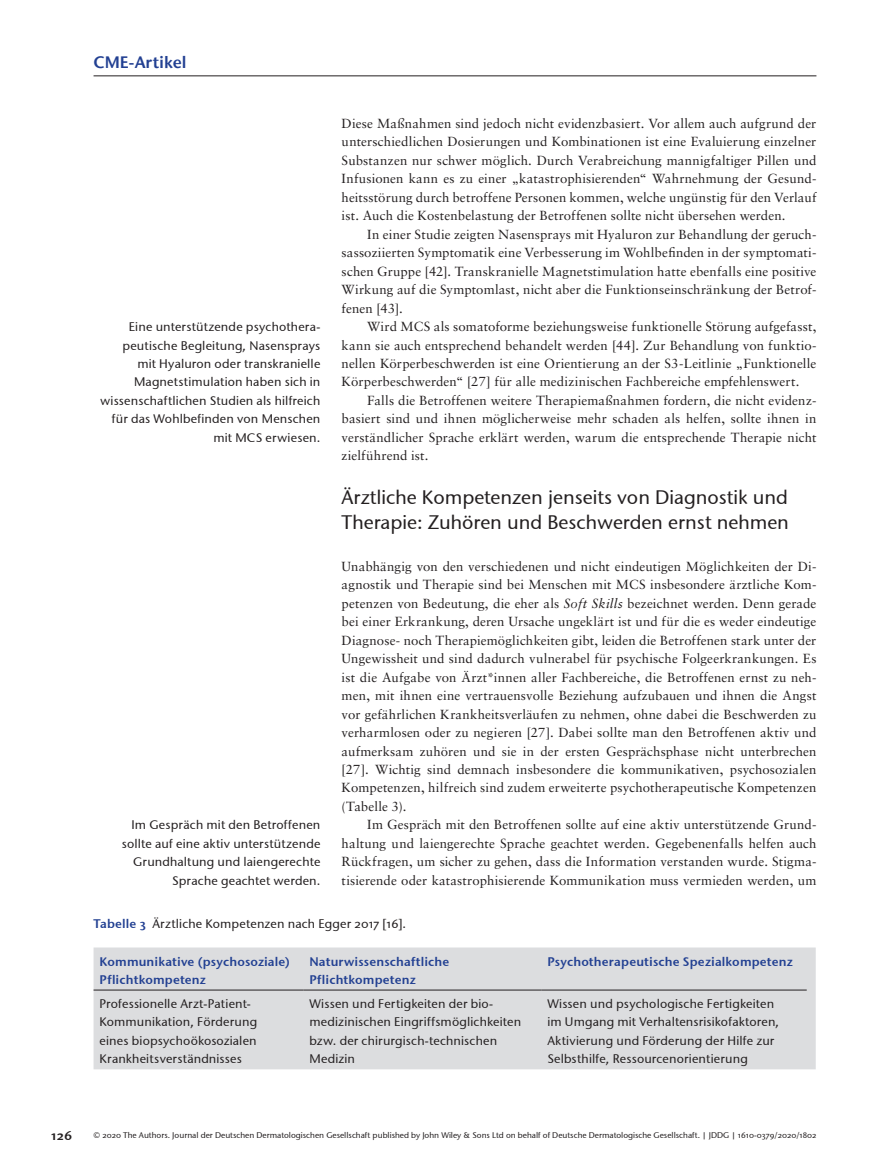
<style>
.page{position:relative;width:893px;height:1174px;background:#fff}
.page>*{position:absolute;margin:0;border:0;box-sizing:border-box;transform-origin:0 0}
.t1{font:19.5px/25.5px "Stone Sans OSITCTT Medium";color:#231f20}
.t2{font:16.5px "Stone Sans ITC Semi";color:#224092}
.t3{font:13.2px/18.5px "Sabon";letter-spacing:.01em;color:#231f20;text-align:justify}
.t4{font:13.2px "Stone Sans Sem OSITCTT Semi";color:#231f20}
.t5{font:12.45px/18.5px "Stone Sans OSITCTT Medium";letter-spacing:.015em;color:#231f20}
.t6{font:12.45px/18.5px "Stone Sans Sem OSITCTT Semi";letter-spacing:.01em;color:#224092}
.t7{font:8.25px "Stone Sans OSITCTT Medium";color:#231f20}
.s1{font-style:italic}
.s2{font-family:"Stone Sans Sem OSITCTT Semi";color:#224092}
</style>
<div class="page">
<hr style="left:94px;top:76px;width:722px;height:1px;background:#231f20">
<div style="left:94px;top:947px;width:722px;height:122px;background:#dcdddf"></div>
<hr style="left:94px;top:989px;width:209px;height:1px;background:#231f20">
<hr style="left:303px;top:989px;width:238px;height:1px;background:#231f20">
<hr style="left:541px;top:989px;width:266px;height:1px;background:#231f20">
<p class="t2" style="left:94px;top:52px;width:94px">CME-Artikel</p>
<p class="t3" style="left:342px;top:114px;width:476px">Diese Maßnahmen sind jedoch nicht evidenzbasiert. Vor allem auch aufgrund der unterschiedlichen Dosierungen und Kombinationen ist eine Evaluierung einzelner Substanzen nur schwer möglich. Durch Verabreichung mannigfaltiger Pillen und Infusionen kann es zu einer „katastrophisierenden“ Wahrnehmung der Gesund&shy;heitsstörung durch betroffene Personen kommen, welche ungünstig für den Verlauf ist. Auch die Kostenbelastung der Betroffenen sollte nicht übersehen werden.</p>
<p class="t3" style="left:342px;top:225px;width:476px;text-indent:26px">In einer Studie zeigten Nasensprays mit Hyaluron zur Behandlung der geruch&shy;sassoziierten Symptomatik eine Verbesserung im Wohlbefinden in der symptomati&shy;schen Gruppe [42]. Transkranielle Magnetstimulation hatte ebenfalls eine positive Wirkung auf die Symptomlast, nicht aber die Funktionseinschränkung der Betrof&shy;fenen [43].</p>
<p class="t3" style="left:342px;top:317px;width:476px;text-indent:26px">Wird MCS als somatoforme beziehungsweise funktionelle Störung aufgefasst, kann sie auch entsprechend behandelt werden [44]. Zur Behandlung von funktio&shy;nellen Körperbeschwerden ist eine Orientierung an der S3-Leitlinie „Funktionelle Körperbeschwerden“ [27] für alle medizinischen Fachbereiche empfehlenswert.</p>
<p class="t3" style="left:342px;top:391px;width:476px;text-indent:26px">Falls die Betroffenen weitere Therapiemaßnahmen fordern, die nicht evidenz&shy;basiert sind und ihnen möglicherweise mehr schaden als helfen, sollte ihnen in verständlicher Sprache erklärt werden, warum die entsprechende Therapie nicht zielführend ist.</p>
<h1 class="t1" style="left:342px;top:484px;width:449px">Ärztliche Kompetenzen jenseits von Diagnostik und<br>Therapie: Zuhören und Beschwerden ernst nehmen</h1>
<p class="t3" style="left:342px;top:557px;width:476px">Unabhängig von den verschiedenen und nicht eindeutigen Möglichkeiten der Di&shy;agnostik und Therapie sind bei Menschen mit MCS insbesondere ärztliche Kom&shy;petenzen von Bedeutung, die eher als <span class="s1">Soft Skills</span> bezeichnet werden. Denn gerade bei einer Erkrankung, deren Ursache ungeklärt ist und für die es weder eindeutige Diagnose- noch Therapiemöglichkeiten gibt, leiden die Betroffenen stark unter der Ungewissheit und sind dadurch vulnerabel für psychische Folgeerkrankungen. Es ist die Aufgabe von Ärzt*innen aller Fachbereiche, die Betroffenen ernst zu neh&shy;men, mit ihnen eine vertrauensvolle Beziehung aufzubauen und ihnen die Angst vor gefährlichen Krankheitsverläufen zu nehmen, ohne dabei die Beschwerden zu verharmlosen oder zu negieren [27]. Dabei sollte man den Betroffenen aktiv und aufmerksam zuhören und sie in der ersten Gesprächsphase nicht unterbrechen [27]. Wichtig sind demnach insbesondere die kommunikativen, psychosozialen Kompetenzen, hilfreich sind zudem erweiterte psychotherapeutische Kompetenzen (Tabelle 3).</p>
<p class="t3" style="left:342px;top:815px;width:476px;text-indent:26px">Im Gespräch mit den Betroffenen sollte auf eine aktiv unterstützende Grund&shy;haltung und laiengerechte Sprache geachtet werden. Gegebenenfalls helfen auch Rückfragen, um sicher zu gehen, dass die Information verstanden wurde. Stigma&shy;tisierende oder katastrophisierende Kommunikation muss vermieden werden, um</p>
<p class="t5" style="left:100px;top:317px;width:222px;text-align:right">Eine unterstützende psychothera&shy;peutische Begleitung, Nasensprays<br>mit Hyaluron oder transkranielle Magnetstimulation haben sich in wissenschaftlichen Studien als hilfreich für das Wohlbefinden von Menschen mit MCS erwiesen.</p>
<p class="t5" style="left:122px;top:815px;width:200px;text-align:right">Im Gespräch mit den Betroffenen sollte auf eine aktiv unterstützende<br>Grundhaltung und laiengerechte<br>Sprache geachtet werden.</p>
<p class="t5" style="left:94px;top:914px;width:314px"><span class="s2">Tabelle 3</span> Ärztliche Kompetenzen nach Egger 2017 [16].</p>
<p class="t6" style="left:100px;top:952px;width:192px">Kommunikative (psychosoziale)<br>Pflichtkompetenz</p>
<p class="t6" style="left:309px;top:952px;width:142px">Naturwissenschaftliche<br>Pflichtkompetenz</p>
<p class="t6" style="left:547px;top:952px;width:247px">Psychotherapeutische Spezialkompetenz</p>
<p class="t5" style="left:100px;top:994px;width:159px">Professionelle Arzt-Patient-<br>Kommunikation, Förderung eines biopsychoökosozialen<br>Krankheitsverständnisses</p>
<p class="t5" style="left:309px;top:994px;width:213px">Wissen und Fertigkeiten der bio&shy;medizinischen Eingriffsmöglichkeiten bzw. der chirurgisch-technischen<br>Medizin</p>
<p class="t5" style="left:547px;top:994px;width:233px">Wissen und psychologische Fertigkeiten im Umgang mit Verhaltensrisikofaktoren, Aktivierung und Förderung der Hilfe zur Selbsthilfe, Ressourcenorientierung</p>
<p class="t4" style="left:51px;top:1126px;width:23px">126</p>
<p class="t7" style="left:94px;top:1130px;width:724px">© 2020 The Authors. Journal der Deutschen Dermatologischen Gesellschaft published by John Wiley &amp; Sons Ltd on behalf of Deutsche Dermatologische Gesellschaft. | JDDG | 1610-0379/2020/1802</p>
</div>
